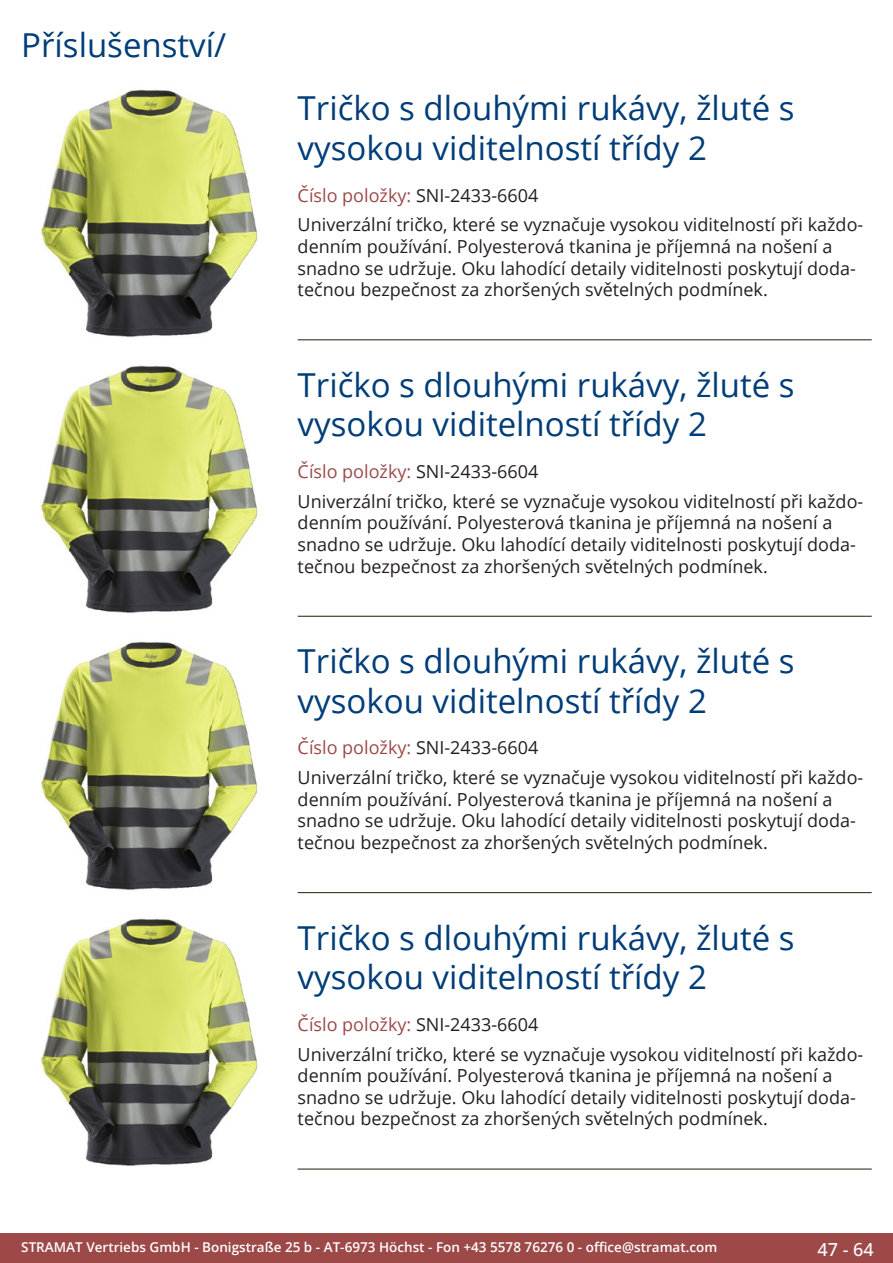
<style>
.page{position:relative;width:893px;height:1263px;background:#fff}
.page>*{position:absolute;margin:0;border:0;box-sizing:border-box;transform-origin:0 0}
.Produkttitel{font:33px/39.6px "Open Sans";color:#003d78}
.RastTitel{font:33px "Open Sans";color:#003d78}
.Beschreibung_Text{font:18px/21.6px "Open Sans";color:#231f20}
.TechDaten_Überschrif{font:18px "Open Sans";color:#9c4948}
.t1{font:500 18px "Open Sans";color:#fff}
.t2{font:600 13.5px "Open Sans";color:#fff}
.s1{color:#231f20}
</style>
<div class="page">
<div style="left:0;top:1233px;width:893px;height:30px;background:#9c4948"></div>
<hr style="left:298px;top:340px;width:574px;height:1px;background:#201d08">
<hr style="left:298px;top:616px;width:574px;height:1px;background:#201d08">
<hr style="left:298px;top:892px;width:574px;height:1px;background:#201d08">
<hr style="left:298px;top:1169px;width:574px;height:1px;background:#201d08">
<img style="left:41px;top:89px;width:217px;height:248px">
<img style="left:41px;top:365px;width:217px;height:248px">
<img style="left:41px;top:641px;width:217px;height:249px">
<img style="left:41px;top:918px;width:217px;height:248px">
<p class="RastTitel" style="left:21px;top:22px;width:206px">Příslušenství/</p>
<p class="Produkttitel" style="left:298px;top:88px;width:498px">Tričko s dlouhými rukávy, žluté s vysokou viditelností třídy 2</p>
<p class="TechDaten_Überschrif" style="left:298px;top:183px;width:242px">Číslo položky: <span class="s1">SNI-2433-6604</span></p>
<p class="Beschreibung_Text" style="left:298px;top:214px;width:566px">Univerzální tričko, které se vyznačuje vysokou viditelností při každo&shy;denním používání. Polyesterová tkanina je příjemná na nošení a snadno se udržuje. Oku lahodící detaily viditelnosti poskytují doda&shy;tečnou bezpečnost za zhoršených světelných podmínek.</p>
<p class="Produkttitel" style="left:298px;top:364px;width:498px">Tričko s dlouhými rukávy, žluté s vysokou viditelností třídy 2</p>
<p class="TechDaten_Überschrif" style="left:298px;top:459px;width:242px">Číslo položky: <span class="s1">SNI-2433-6604</span></p>
<p class="Beschreibung_Text" style="left:298px;top:490px;width:566px">Univerzální tričko, které se vyznačuje vysokou viditelností při každo&shy;denním používání. Polyesterová tkanina je příjemná na nošení a snadno se udržuje. Oku lahodící detaily viditelnosti poskytují doda&shy;tečnou bezpečnost za zhoršených světelných podmínek.</p>
<p class="Produkttitel" style="left:298px;top:640px;width:498px">Tričko s dlouhými rukávy, žluté s vysokou viditelností třídy 2</p>
<p class="TechDaten_Überschrif" style="left:298px;top:735px;width:242px">Číslo položky: <span class="s1">SNI-2433-6604</span></p>
<p class="Beschreibung_Text" style="left:298px;top:766px;width:566px">Univerzální tričko, které se vyznačuje vysokou viditelností při každo&shy;denním používání. Polyesterová tkanina je příjemná na nošení a snadno se udržuje. Oku lahodící detaily viditelnosti poskytují doda&shy;tečnou bezpečnost za zhoršených světelných podmínek.</p>
<p class="Produkttitel" style="left:298px;top:917px;width:498px">Tričko s dlouhými rukávy, žluté s vysokou viditelností třídy 2</p>
<p class="TechDaten_Überschrif" style="left:298px;top:1012px;width:242px">Číslo položky: <span class="s1">SNI-2433-6604</span></p>
<p class="Beschreibung_Text" style="left:298px;top:1043px;width:566px">Univerzální tričko, které se vyznačuje vysokou viditelností při každo&shy;denním používání. Polyesterová tkanina je příjemná na nošení a snadno se udržuje. Oku lahodící detaily viditelnosti poskytují doda&shy;tečnou bezpečnost za zhoršených světelných podmínek.</p>
<p class="t2" style="left:21px;top:1238px;width:698px">STRAMAT Vertriebs GmbH - Bonigstraße 25 b - AT-6973 Höchst - Fon +43 5578 76276 0 - office@stramat.com</p>
<p class="t1" style="left:817px;top:1237px;width:58px">47 - 64</p>
</div>
